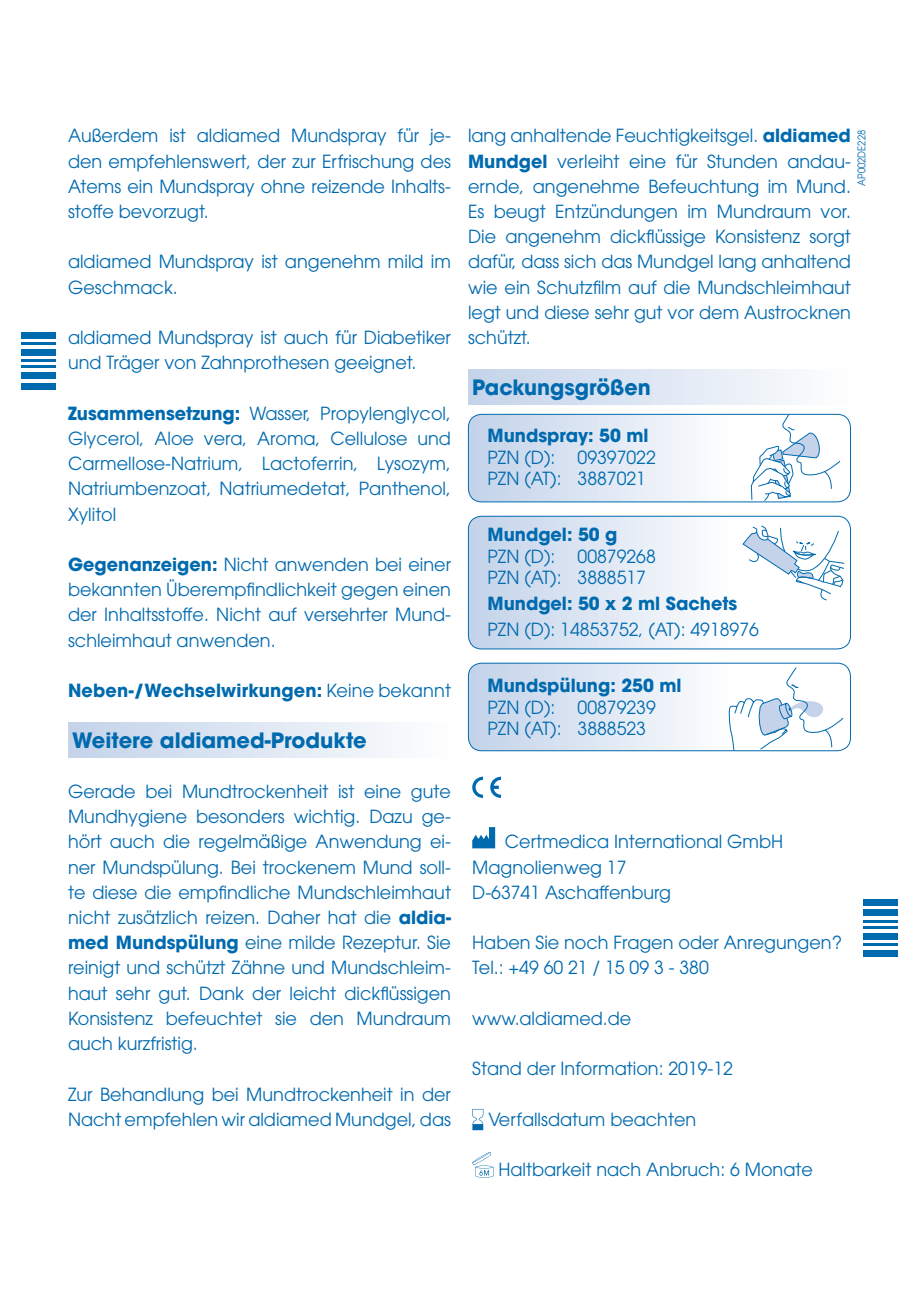
<style>
.page{position:relative;width:919px;height:1289px;background:#fff}
.page>*{position:absolute;margin:0;border:0;box-sizing:border-box;transform-origin:0 0}
.t1{font:700 21px "ITC Avant Garde Std";color:#006aaf}
.t2{font:18px/25.2px "ITC Avant Garde Std";color:#006aaf}
.t3{font:700 18px "ITC Avant Garde Std";color:#006aaf}
.t4{font:10.5px "ITC Avant Garde Std";color:#006aaf;scale:.89 1}
.s1{font-weight:700}
.s2{font-weight:400}
</style>
<div class="page">
<svg style="left:468px;top:663px;width:382px;height:87px"></svg>
<div style="left:468px;top:662px;width:382px;height:89px;border:1px solid #006aaf;border-radius:13px"></div>
<svg style="left:468px;top:516px;width:382px;height:133px"></svg>
<svg style="left:742px;top:525px;width:102px;height:75px"></svg>
<div style="left:468px;top:516px;width:382px;height:133px;border:1px solid #006aaf;border-radius:13px"></div>
<svg style="left:468px;top:414px;width:382px;height:88px"></svg>
<div style="left:468px;top:414px;width:382px;height:88px;border:1px solid #006aaf;border-radius:13px"></div>
<div style="left:68px;top:722px;width:383px;height:36px;background:linear-gradient(to right,#c3d3ea,#fdfefe)"></div>
<div style="left:468px;top:369px;width:382px;height:36px;background:linear-gradient(to right,#c3d3ea,#fdfdfe)"></div>
<svg style="left:472px;top:776px;width:11px;height:22px"></svg>
<svg style="left:490px;top:776px;width:11px;height:22px"></svg>
<svg style="left:472px;top:827px;width:23px;height:21px"></svg>
<svg style="left:472px;top:1108px;width:11px;height:22px"></svg>
<svg style="left:472px;top:1152px;width:21px;height:25px"></svg>
<div style="left:863px;top:898px;width:34px;height:7px;background:#006aaf"></div>
<div style="left:863px;top:949px;width:34px;height:7px;background:#006aaf"></div>
<hr style="left:863px;top:926px;width:34px;height:2px;background:#006aaf">
<hr style="left:863px;top:920px;width:34px;height:2px;background:#006aaf">
<div style="left:863px;top:909px;width:34px;height:6px;background:#006aaf"></div>
<div style="left:863px;top:932px;width:34px;height:7px;background:#006aaf"></div>
<hr style="left:863px;top:943px;width:34px;height:2px;background:#006aaf">
<div style="left:21px;top:383px;width:34px;height:6px;background:#006aaf"></div>
<div style="left:21px;top:332px;width:34px;height:6px;background:#006aaf"></div>
<hr style="left:21px;top:359px;width:34px;height:2px;background:#006aaf">
<hr style="left:21px;top:366px;width:34px;height:2px;background:#006aaf">
<div style="left:21px;top:372px;width:34px;height:6px;background:#006aaf"></div>
<div style="left:21px;top:349px;width:34px;height:6px;background:#006aaf"></div>
<hr style="left:21px;top:342px;width:34px;height:2px;background:#006aaf">
<p class="t2" style="left:68px;top:123px;width:384px;text-align:justify">Außerdem ist aldiamed Mundspray für je&shy;den empfehlenswert, der zur Erfrischung des Atems ein Mundspray ohne reizende Inhalts&shy;stoffe bevorzugt.</p>
<p class="t2" style="left:68px;top:249px;width:384px">aldiamed Mundspray ist angenehm mild im<br>Geschmack.</p>
<p class="t2" style="left:68px;top:325px;width:384px">aldiamed Mundspray ist auch für Diabetiker und Träger von Zahnprothesen geeignet.</p>
<p class="t2" style="left:68px;top:400px;width:384px;text-align:justify"><span class="s1">Zusammensetzung:</span> Wasser, Propylenglycol, Glycerol, Aloe vera, Aroma, Cellulose und Carmellose-Natrium, Lactoferrin, Lysozym, Natriumbenzoat, Natriumedetat, Panthenol, Xylitol</p>
<p class="t2" style="left:68px;top:551px;width:384px;text-align:justify"><span class="s1">Gegenanzeigen:</span> Nicht anwenden bei einer bekannten Überempfindlichkeit gegen einen der Inhaltsstoffe. Nicht auf versehrter Mund&shy;schleimhaut anwenden.</p>
<p class="t3" style="left:68px;top:678px;width:384px">Neben-/Wechselwirkungen: <span class="s2">Keine bekannt</span></p>
<p class="t1" style="left:72px;top:725px;width:296px">Weitere aldiamed-Produkte</p>
<p class="t2" style="left:68px;top:778px;width:384px;text-align:justify">Gerade bei Mundtrockenheit ist eine gute Mundhygiene besonders wichtig. Dazu ge&shy;hört auch die regelmäßige Anwendung ei&shy;ner Mundspülung. Bei trockenem Mund soll&shy;te diese die empfindliche Mundschleimhaut nicht zusätzlich reizen. Daher hat die <span class="s1">aldia&shy;med Mundspülung</span> eine milde Rezeptur. Sie reinigt und schützt Zähne und Mundschleim&shy;haut sehr gut. Dank der leicht dickflüssigen Konsistenz befeuchtet sie den Mundraum auch kurzfristig.</p>
<p class="t2" style="left:68px;top:1081px;width:384px">Zur Behandlung bei Mundtrockenheit in der<br>Nacht empfehlen wir aldiamed Mundgel, das</p>
<p class="t2" style="left:468px;top:123px;width:384px;text-align:justify">lang anhaltende Feuchtigkeitsgel. <span class="s1">aldiamed Mundgel</span> verleiht eine für Stunden andau&shy;ernde, angenehme Befeuchtung im Mund.<br>Es beugt Entzündungen im Mundraum vor.<br>Die angenehm dickflüssige Konsistenz sorgt dafür, dass sich das Mundgel lang anhaltend wie ein Schutzfilm auf die Mundschleimhaut legt und diese sehr gut vor dem Austrocknen schützt.</p>
<p class="t1" style="left:472px;top:373px;width:180px">Packungsgrößen</p>
<p class="t3" style="left:487px;top:423px;width:163px">Mundspray: 50 ml</p>
<p class="t2" style="left:487px;top:446px;width:170px;line-height:21.6px">PZN (D): 09397022<br>PZN (AT): 3887021</p>
<p class="t3" style="left:487px;top:522px;width:131px">Mundgel: 50 g</p>
<p class="t2" style="left:487px;top:545px;width:170px;line-height:21.6px">PZN (D): 00879268<br>PZN (AT): 3888517</p>
<p class="t3" style="left:487px;top:591px;width:251px">Mundgel: 50 x 2 ml Sachets</p>
<p class="t2" style="left:487px;top:616px;width:273px">PZN (D): 14853752, (AT): 4918976</p>
<p class="t3" style="left:487px;top:673px;width:196px">Mundspülung: 250 ml</p>
<p class="t2" style="left:487px;top:696px;width:170px;line-height:21.6px">PZN (D): 00879239<br>PZN (AT): 3888523</p>
<p class="t4" style="left:855px;top:185px;width:64px;rotate:-90deg">AP002DE228</p>
<p class="t2" style="left:472px;top:829px;width:312px;text-indent:33px">Certmedica International GmbH<br>Magnolienweg 17<br>D-63741 Aschaffenburg</p>
<p class="t2" style="left:472px;top:929px;width:371px">Haben Sie noch Fragen oder Anregungen?<br>Tel.: +49 60 21 / 15 09 3 - 380</p>
<p class="t2" style="left:472px;top:1005px;width:161px">www.aldiamed.de</p>
<p class="t2" style="left:472px;top:1055px;width:262px">Stand der Information: 2019-12</p>
<p class="t2" style="left:488px;top:1106px;width:209px">Verfallsdatum beachten</p>
<p class="t2" style="left:498px;top:1156px;width:316px">Haltbarkeit nach Anbruch: 6 Monate</p>
</div>
